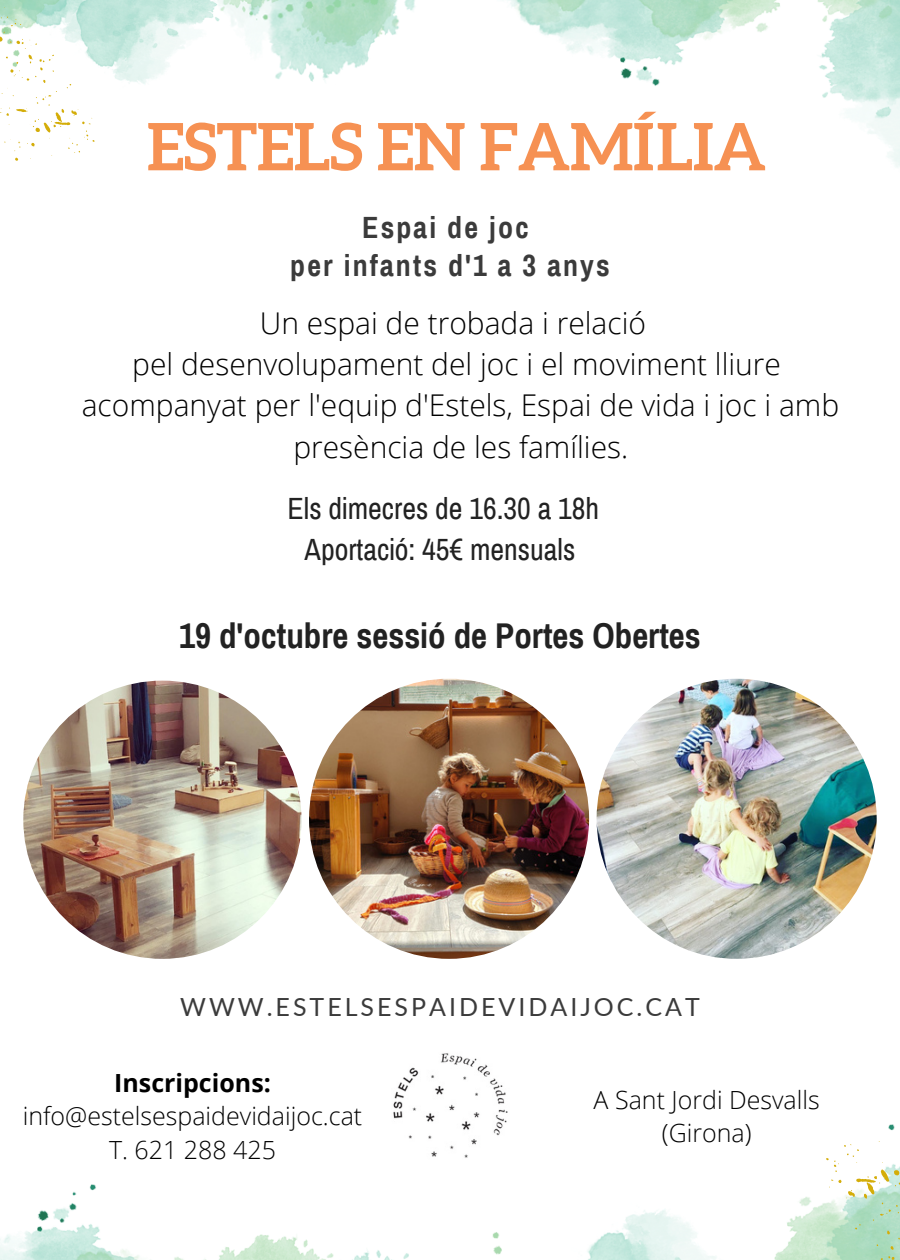
<style>
.page{position:relative;width:900px;height:1260px;background:#fff}
.page>*{position:absolute;margin:0;border:0;box-sizing:border-box;transform-origin:0 0}
.t1{font:700 65.25px "Aleo";letter-spacing:-.01em;color:#f69153}
.t2{font:700 35px "Archivo Narrow";color:#222}
.t3{font:300 30px/41.2px "Open Sans";color:#000;text-align:center}
.t4{font:30px/41.2px "Archivo Narrow";color:#222;text-align:center}
.t5{font:700 30px/37.5px "Archivo Narrow";letter-spacing:.07em;color:#3b3b3b;text-align:center}
.t6{font:300 25px/33.8px "Open Sans";color:#000;text-align:center}
.t7{font:25px "Lato";letter-spacing:.12em;color:#3b3b3b}
.t8{font:700 25px "Open Sans";color:#000}
</style>
<div class="page">
<img style="left:0;top:1184px;width:127px;height:76px">
<img style="left:95px;top:0;width:319px;height:84px">
<img style="left:127px;top:1234px;width:265px;height:26px">
<img style="left:414px;top:0;width:366px;height:86px">
<img style="left:403px;top:1209px;width:313px;height:51px">
<img style="left:817px;top:0;width:83px;height:167px">
<img style="left:774px;top:1124px;width:120px;height:136px">
<svg style="left:0;top:0;width:95px;height:161px"></svg>
<svg style="left:826px;top:1125px;width:74px;height:135px"></svg>
<img style="left:23px;top:681px;width:279px;height:278px;border-radius:50%">
<img style="left:309px;top:679px;width:280px;height:280px;border-radius:50%">
<img style="left:597px;top:679px;width:280px;height:280px;border-radius:50%">
<img style="left:393px;top:1053px;width:115px;height:105px">
<h1 class="t1" style="left:147px;top:109px;width:621px">ESTELS EN FAMÍLIA</h1>
<p class="t5" style="left:290px;top:210px;width:321px">Espai de joc<br>per infants d'1 a 3 anys</p>
<p class="t3" style="left:82px;top:301px;width:759px">Un espai de trobada i relació<br>pel desenvolupament del joc i el moviment lliure acompanyat per l'equip d'Estels, Espai de vida i joc i amb presència de les famílies.</p>
<p class="t4" style="left:288px;top:488px;width:313px">Els dimecres de 16.30 a 18h<br>Aportació: 45€ mensuals</p>
<p class="t2" style="left:179px;top:617px;width:523px">19 d'octubre sessió de Portes Obertes</p>
<p class="t7" style="left:180px;top:992px;width:521px">WWW.ESTELSESPAIDEVIDAIJOC.CAT</p>
<p class="t8" style="left:114px;top:1065px;width:158px">Inscripcions:</p>
<p class="t6" style="left:23px;top:1099px;width:341px">info@estelsespaidevidaijoc.cat<br>T. 621 288 425</p>
<p class="t6" style="left:594px;top:1082px;width:228px">A Sant Jordi Desvalls (Girona)</p>
</div>
